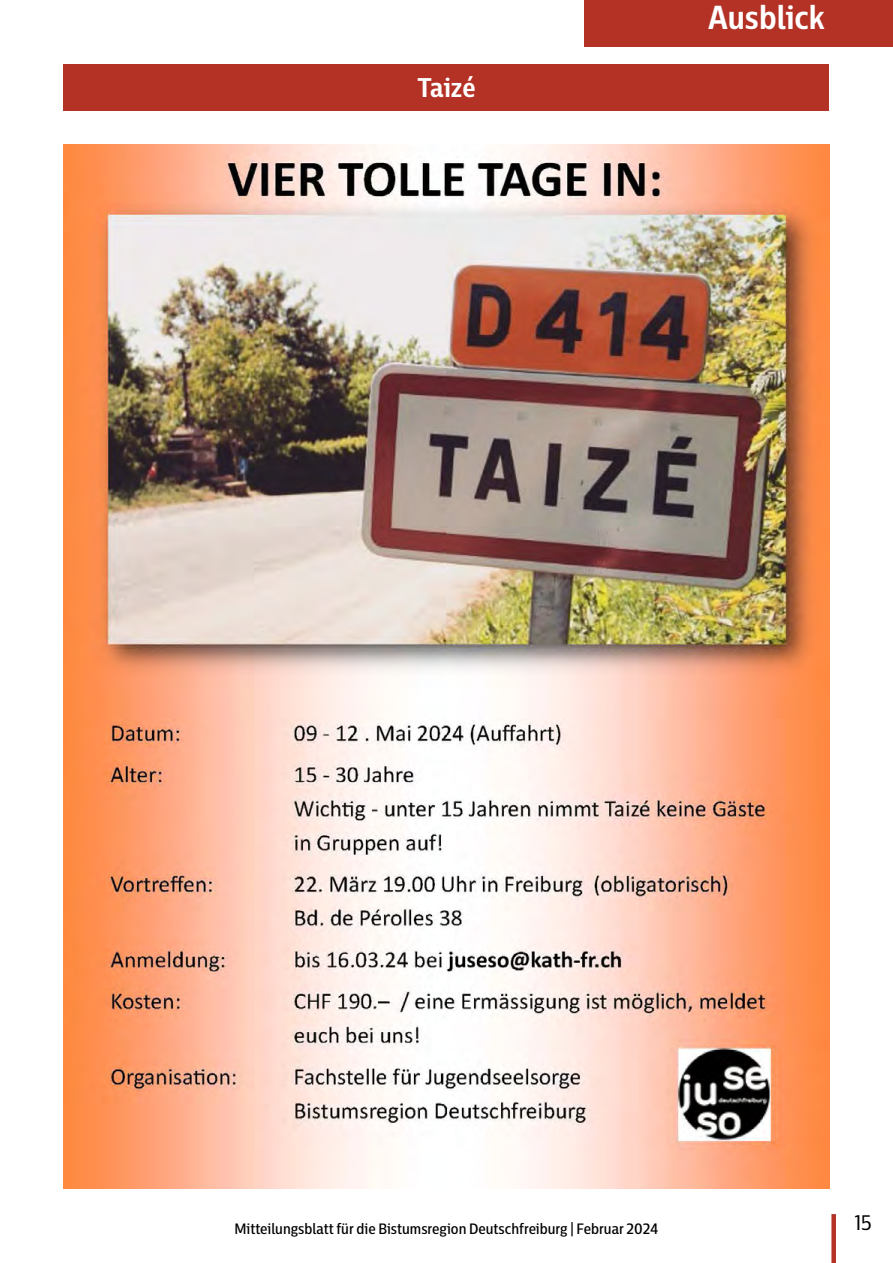
<style>
.page{position:relative;width:893px;height:1263px;background:#fff}
.page>*{position:absolute;margin:0;border:0;box-sizing:border-box;transform-origin:0 0}
.t1{font:700 33px "Centrale Sans Cnd";color:#fff}
.t2{font:700 27px "Centrale Sans Cnd";color:#fff}
.t3{font:21px "Centrale Sans Cnd";color:#000}
.t4{font:500 15px "Centrale Sans Cnd";color:#000}
</style>
<div class="page">
<div style="left:831px;top:1214px;width:5px;height:49px;background:#b43125"></div>
<div style="left:585px;top:0;width:308px;height:47px;background:#b43125"></div>
<div style="left:64px;top:64px;width:765px;height:47px;background:#b43125"></div>
<img style="left:64px;top:145px;width:765px;height:1043px">
<h2 class="t2" style="left:417px;top:70px;width:60px">Taizé</h2>
<h1 class="t1" style="left:708px;top:-3px;width:118px">Ausblick</h1>
<p class="t4" style="left:234px;top:1219px;width:425px">Mitteilungsblatt für die Bistumsregion Deutschfreiburg | Februar 2024</p>
<h3 class="t3" style="left:855px;top:1209px;width:18px">15</h3>
</div>
